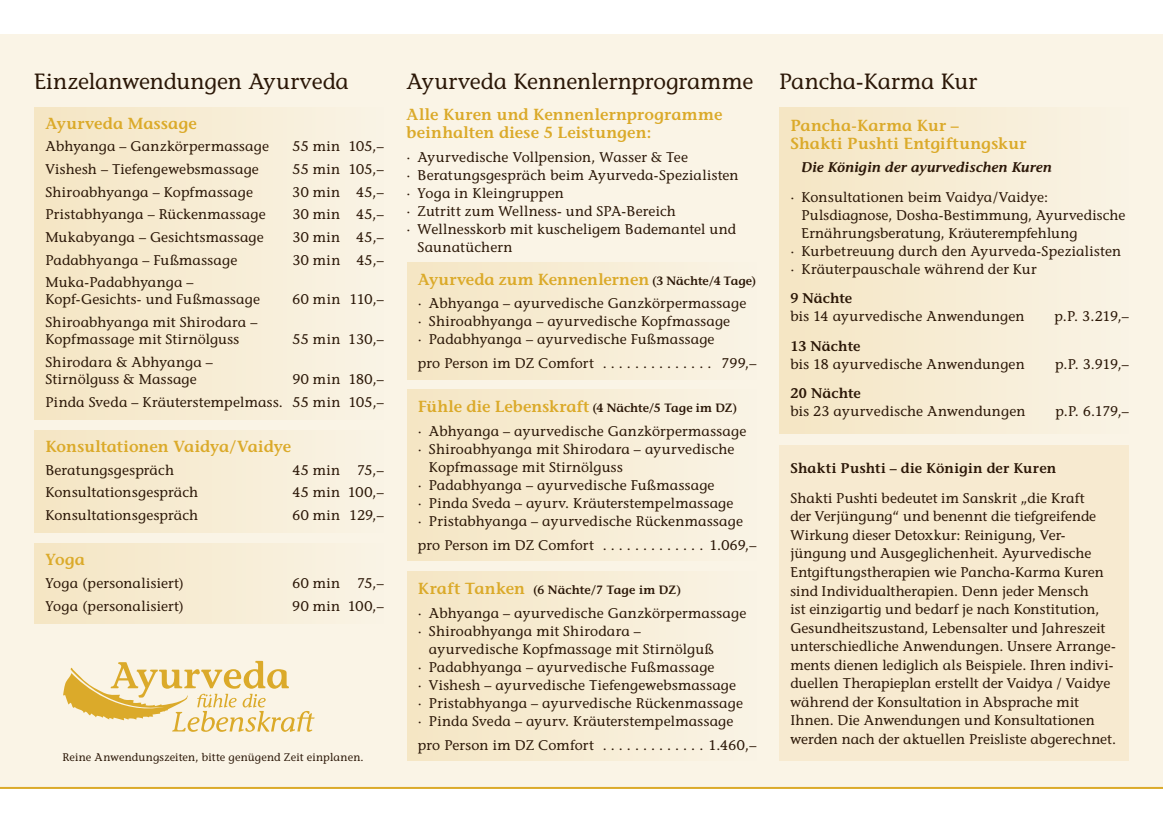
<style>
.page{position:relative;width:1163px;height:823px;background:#fff}
.page>*{position:absolute;margin:0;border:0;box-sizing:border-box;transform-origin:0 0}
.t1{font:500 22px "Stone Informal Std";letter-spacing:-.005em;color:#2b1707}
.t2{font:600 16px/18px "Stone Informal Std";letter-spacing:.01em;color:#dbaa2a}
.t3{font:500 14px/18.6px "Stone Informal Std";letter-spacing:.015em;color:#2b1707}
.t4{font:600 14px "Stone Informal Std";letter-spacing:.01em;color:#2b1707}
.t5{font:italic 600 14px "Stone Informal Std";letter-spacing:.01em;color:#2b1707}
.t6{font:600 12px "Stone Informal Std";letter-spacing:.015em;color:#2b1707}
.t7{font:500 11px "Stone Informal Std";letter-spacing:.01em;color:#2b1707}
.s1{font-size:12px;color:#2b1707}
.s2{font-size:16px;color:#dbaa2a}
</style>
<div class="page">
<div style="left:0;top:34px;width:1162px;height:754px;background:#faf4e6"></div>
<hr style="left:0;top:786px;width:1162px;height:2px;background:#dbaa2a">
<div style="left:34px;top:107px;width:350px;height:313px;background:linear-gradient(to right,#f5e5c3,#f9f3e5)"></div>
<div style="left:34px;top:430px;width:350px;height:102px;background:linear-gradient(to right,#f5e5c3,#f9f3e5)"></div>
<div style="left:34px;top:543px;width:350px;height:80px;background:linear-gradient(to right,#f5e5c3,#f9f3e5)"></div>
<svg style="left:63px;top:660px;width:251px;height:71px"></svg>
<div style="left:779px;top:107px;width:349px;height:326px;background:linear-gradient(to right,#f5e6c3,#f9f3e5)"></div>
<div style="left:406px;top:261px;width:350px;height:118px;background:linear-gradient(to right,#f5e5c3,#f9f3e5)"></div>
<div style="left:406px;top:570px;width:350px;height:190px;background:linear-gradient(to right,#f5e5c3,#f9f3e5)"></div>
<div style="left:406px;top:389px;width:350px;height:172px;background:linear-gradient(to right,#f5e5c3,#f9f3e5)"></div>
<div style="left:779px;top:445px;width:349px;height:315px;background:#f7ead0"></div>
<h1 class="t1" style="left:34px;top:68px;width:316px">Einzelanwendungen Ayurveda</h1>
<p class="t2" style="left:45px;top:114px;width:153px">Ayurveda Massage</p>
<p class="t3" style="left:45px;top:137px;width:225px">Abhyanga – Ganzkörpermassage</p>
<p class="t3" style="left:292px;top:137px;width:93px">55 min 105,–</p>
<p class="t3" style="left:45px;top:160px;width:215px">Vishesh – Tiefengewebsmassage</p>
<p class="t3" style="left:292px;top:160px;width:93px">55 min 105,–</p>
<p class="t3" style="left:45px;top:182px;width:209px">Shiroabhyanga – Kopfmassage</p>
<p class="t3" style="left:292px;top:182px;width:93px">30 min 45,–</p>
<p class="t3" style="left:45px;top:205px;width:222px">Pristabhyanga – Rückenmassage</p>
<p class="t3" style="left:292px;top:205px;width:93px">30 min 45,–</p>
<p class="t3" style="left:45px;top:228px;width:220px">Mukabyanga – Gesichtsmassage</p>
<p class="t3" style="left:292px;top:228px;width:93px">30 min 45,–</p>
<p class="t3" style="left:45px;top:250px;width:193px">Padabhyanga – Fußmassage</p>
<p class="t3" style="left:292px;top:250px;width:93px">30 min 45,–</p>
<p class="t3" style="left:45px;top:274px;width:216px;line-height:17px">Muka-Padabhyanga –<br>Kopf-Gesichts- und Fußmassage</p>
<p class="t3" style="left:292px;top:290px;width:93px">60 min 110,–</p>
<p class="t3" style="left:45px;top:313px;width:213px;line-height:17px">Shiroabhyanga mit Shirodara –<br>Kopfmassage mit Stirnölguss</p>
<p class="t3" style="left:292px;top:330px;width:93px">55 min 130,–</p>
<p class="t3" style="left:45px;top:353px;width:169px;line-height:17px">Shirodara &amp; Abhyanga –<br>Stirnölguss &amp; Massage</p>
<p class="t3" style="left:45px;top:367px;width:340px;line-height:22.6px;text-align:right">90 min 180,–<br>Pinda Sveda – Kräuterstempelmass. 55 min 105,–</p>
<p class="t2" style="left:45px;top:437px;width:247px">Konsultationen Vaidya/Vaidye</p>
<p class="t3" style="left:45px;top:460px;width:130px">Beratungsgespräch</p>
<p class="t3" style="left:292px;top:460px;width:93px">45 min 75,–</p>
<p class="t3" style="left:45px;top:483px;width:154px">Konsultationsgespräch</p>
<p class="t3" style="left:292px;top:483px;width:93px">45 min 100,–</p>
<p class="t3" style="left:45px;top:505px;width:154px">Konsultationsgespräch</p>
<p class="t3" style="left:292px;top:505px;width:93px">60 min 129,–</p>
<p class="t2" style="left:45px;top:550px;width:41px">Yoga</p>
<p class="t3" style="left:45px;top:573px;width:140px">Yoga (personalisiert)</p>
<p class="t3" style="left:292px;top:573px;width:93px">60 min 75,–</p>
<p class="t3" style="left:45px;top:596px;width:140px">Yoga (personalisiert)</p>
<p class="t3" style="left:292px;top:596px;width:93px">90 min 100,–</p>
<p class="t7" style="left:62px;top:750px;width:303px">Reine Anwendungszeiten, bitte genügend Zeit einplanen.</p>
<h1 class="t1" style="left:406px;top:68px;width:572px">Ayurveda Kennenlernprogramme Pancha-Karma Kur</h1>
<p class="t2" style="left:406px;top:105px;width:317px">Alle Kuren und Kennenlernprogramme beinhalten diese 5 Leistungen:</p>
<p class="t3" style="left:406px;top:147px;width:283px">∙ Ayurvedische Vollpension, Wasser &amp; Tee</p>
<p class="t3" style="left:406px;top:165px;width:333px">∙ Beratungsgespräch beim Ayurveda-Spezialisten</p>
<p class="t3" style="left:406px;top:183px;width:159px">∙ Yoga in Kleingruppen</p>
<p class="t3" style="left:406px;top:201px;width:271px">∙ Zutritt zum Wellness- und SPA-Bereich</p>
<p class="t3" style="left:406px;top:219px;width:331px">∙ Wellnesskorb mit kuscheligem Bademantel und</p>
<p class="t3" style="left:417px;top:237px;width:96px">Saunatüchern</p>
<p class="t2" style="left:418px;top:270px;width:340px">Ayurveda zum Kennenlernen <span class="s1">(3 Nächte/4 Tage)</span></p>
<p class="t3" style="left:418px;top:294px;width:330px;line-height:18px">∙ Abhyanga – ayurvedische Ganzkörpermassage ∙ Shiroabhyanga – ayurvedische Kopfmassage<br>∙ Padabhyanga – ayurvedische Fußmassage</p>
<p class="t3" style="left:418px;top:354px;width:177px">pro Person im DZ Comfort</p>
<p class="t3" style="left:721px;top:354px;width:36px">799,–</p>
<p class="t2" style="left:418px;top:397px;width:321px">Fühle die Lebenskraft <span class="s1">(4 Nächte/5 Tage im DZ)</span></p>
<p class="t3" style="left:418px;top:422px;width:330px">∙ Abhyanga – ayurvedische Ganzkörpermassage</p>
<p class="t3" style="left:418px;top:440px;width:318px">∙ Shiroabhyanga mit Shirodara – ayurvedische</p>
<p class="t3" style="left:429px;top:458px;width:195px">Kopfmassage mit Stirnölguss</p>
<p class="t3" style="left:418px;top:476px;width:298px">∙ Padabhyanga – ayurvedische Fußmassage</p>
<p class="t3" style="left:418px;top:494px;width:317px">∙ Pinda Sveda – ayurv. Kräuterstempelmassage</p>
<p class="t3" style="left:418px;top:512px;width:326px">∙ Pristabhyanga – ayurvedische Rückenmassage</p>
<p class="t3" style="left:418px;top:535px;width:177px">pro Person im DZ Comfort</p>
<p class="t3" style="left:709px;top:535px;width:49px">1.069,–</p>
<p class="t6" style="left:418px;top:582px;width:265px"><span class="s2">Kraft Tanken</span> (6 Nächte/7 Tage im DZ)</p>
<p class="t3" style="left:418px;top:603px;width:330px">∙ Abhyanga – ayurvedische Ganzkörpermassage</p>
<p class="t3" style="left:418px;top:621px;width:224px">∙ Shiroabhyanga mit Shirodara –</p>
<p class="t3" style="left:429px;top:639px;width:286px">ayurvedische Kopfmassage mit Stirnölguß</p>
<p class="t3" style="left:418px;top:657px;width:298px">∙ Padabhyanga – ayurvedische Fußmassage</p>
<p class="t3" style="left:418px;top:675px;width:320px">∙ Vishesh – ayurvedische Tiefengewebsmassage</p>
<p class="t3" style="left:418px;top:693px;width:326px">∙ Pristabhyanga – ayurvedische Rückenmassage</p>
<p class="t3" style="left:418px;top:711px;width:317px">∙ Pinda Sveda – ayurv. Kräuterstempelmassage</p>
<p class="t3" style="left:418px;top:735px;width:177px">pro Person im DZ Comfort</p>
<p class="t3" style="left:708px;top:735px;width:49px">1.460,–</p>
<p class="t2" style="left:790px;top:116px;width:237px">Pancha-Karma Kur –<br>Shakti Pushti Entgiftungskur</p>
<p class="t5" style="left:801px;top:159px;width:252px">Die Königin der ayurvedischen Kuren</p>
<p class="t3" style="left:790px;top:187px;width:259px">∙ Konsultationen beim Vaidya/Vaidye:</p>
<p class="t3" style="left:801px;top:205px;width:325px">Pulsdiagnose, Dosha-Bestimmung, Ayurvedische</p>
<p class="t3" style="left:801px;top:223px;width:277px">Ernährungsberatung, Kräuterempfehlung</p>
<p class="t3" style="left:790px;top:241px;width:332px">∙ Kurbetreuung durch den Ayurveda-Spezialisten</p>
<p class="t3" style="left:790px;top:259px;width:247px">∙ Kräuterpauschale während der Kur</p>
<p class="t4" style="left:790px;top:290px;width:63px">9 Nächte</p>
<p class="t3" style="left:790px;top:307px;width:235px">bis 14 ayurvedische Anwendungen</p>
<p class="t3" style="left:1054px;top:307px;width:76px">p.P. 3.219,–</p>
<p class="t4" style="left:790px;top:337px;width:71px">13 Nächte</p>
<p class="t3" style="left:790px;top:354px;width:236px">bis 18 ayurvedische Anwendungen</p>
<p class="t3" style="left:1054px;top:354px;width:75px">p.P. 3.919,–</p>
<p class="t4" style="left:790px;top:384px;width:72px">20 Nächte</p>
<p class="t3" style="left:790px;top:401px;width:236px">bis 23 ayurvedische Anwendungen</p>
<p class="t3" style="left:1055px;top:401px;width:75px">p.P. 6.179,–</p>
<p class="t4" style="left:790px;top:459px;width:267px">Shakti Pushti – die Königin der Kuren</p>
<p class="t3" style="left:790px;top:488px;width:327px">Shakti Pushti bedeutet im Sanskrit „die Kraft<br>der Verjüngung“ und benennt die tiefgreifende Wirkung dieser Detoxkur: Reinigung, Ver&shy;jüngung und Ausgeglichenheit. Ayurvedische Entgiftungstherapien wie Pancha-Karma Kuren sind Individualtherapien. Denn jeder Mensch<br>ist einzigartig und bedarf je nach Konstitution, Gesundheitszustand, Lebensalter und Jahreszeit unterschiedliche Anwendungen. Unsere Arrange&shy;ments dienen lediglich als Beispiele. Ihren indivi&shy;duellen Therapieplan erstellt der Vaidya / Vaidye während der Konsultation in Absprache mit Ihnen. Die Anwendungen und Konsultationen werden nach der aktuellen Preisliste abgerechnet.</p>
</div>
